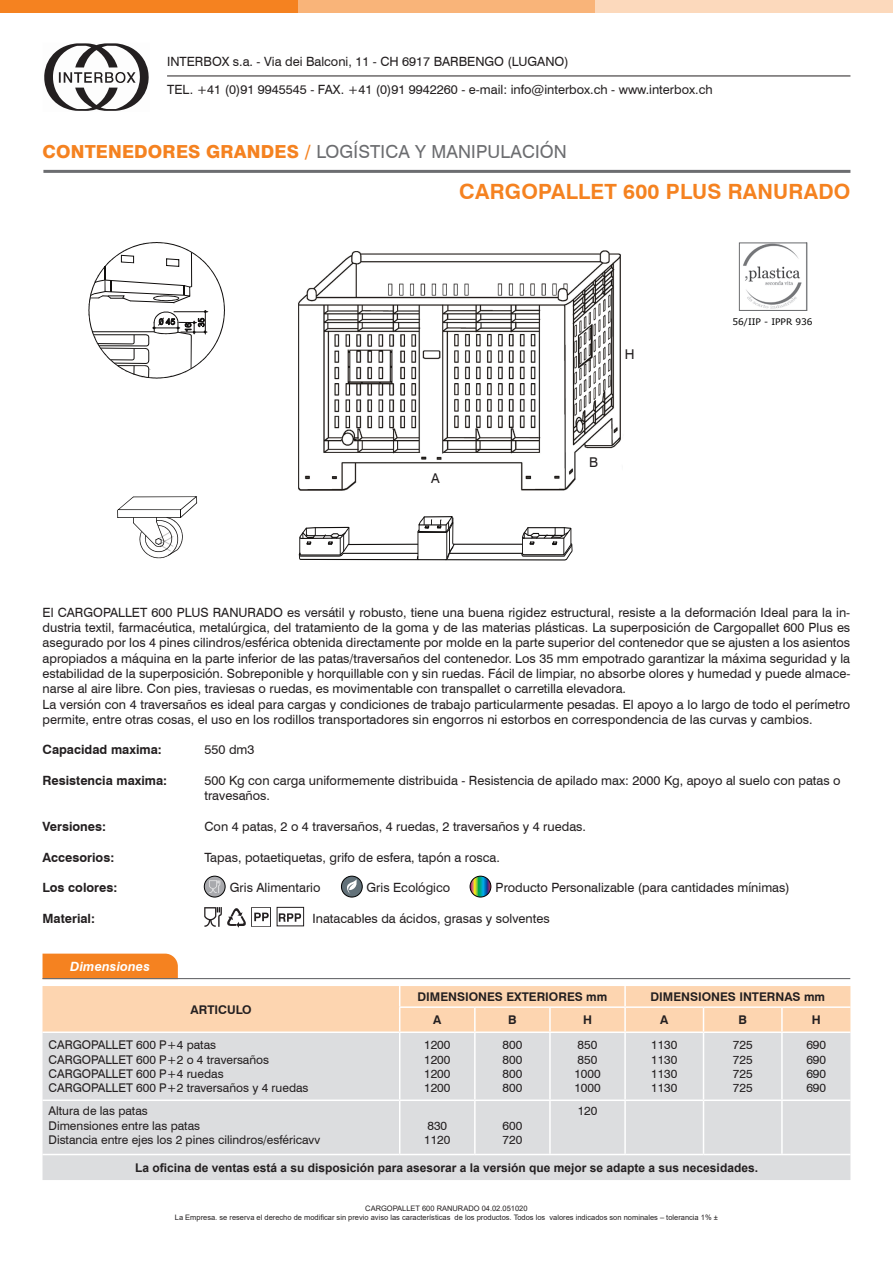
<style>
.page{position:relative;width:893px;height:1263px;background:#fff}
.page>*{position:absolute;margin:0;border:0;box-sizing:border-box;transform-origin:0 0}
.t1{font:700 21px "Swiss 721 BT";letter-spacing:.01em;color:#f58220}
.t2{font:18px "Swiss 721 BT";letter-spacing:.01em;color:#6c6d70}
.t3{font:13.5px "Swiss 721 BT";color:#231f20}
.t4{font:12.75px/15.3px "Swiss 721 BT";color:#231f20}
.t5{font:700 12.75px "Swiss 721 BT";color:#231f20}
.t6{font:italic 700 12.75px "Swiss 721 BT";letter-spacing:.01em;color:#fff}
.t7{font:12px/14.4px "Swiss 721 BT";color:#231f20}
.t8{font:700 12px "Arial";color:#231f20}
.t9{font:700 12px "Swiss 721 BT";color:#231f20}
.t10{font:9px "Verdana";color:#000001}
.t11{font:7.5px/9px "Arial";color:#231f20;text-align:center}
.s1{font-weight:800;color:#f58220}
</style>
<div class="page">
<div style="left:0;top:0;width:298px;height:13px;background:#f58220"></div>
<div style="left:298px;top:0;width:297px;height:13px;background:#f9b479"></div>
<div style="left:595px;top:0;width:298px;height:13px;background:#fcd9bc"></div>
<div style="left:43px;top:1033px;width:807px;height:147px;background:#dcdddf"></div>
<hr style="left:43px;top:1154px;width:357px;height:1px;background:#fff">
<hr style="left:43px;top:1099px;width:357px;height:2px;background:#fff">
<hr style="left:400px;top:1099px;width:75px;height:2px;background:#fff">
<hr style="left:475px;top:1099px;width:75px;height:2px;background:#fff">
<hr style="left:550px;top:1099px;width:75px;height:2px;background:#fff">
<hr style="left:625px;top:1099px;width:78px;height:2px;background:#fff">
<hr style="left:703px;top:1099px;width:79px;height:2px;background:#fff">
<hr style="left:782px;top:1099px;width:68px;height:2px;background:#fff">
<hr style="left:399px;top:1033px;width:1px;height:66px;background:#fff">
<hr style="left:399px;top:1101px;width:1px;height:53px;background:#fff">
<hr style="left:400px;top:1154px;width:75px;height:1px;background:#fff">
<hr style="left:474px;top:1033px;width:2px;height:66px;background:#fff">
<hr style="left:474px;top:1101px;width:2px;height:53px;background:#fff">
<hr style="left:475px;top:1154px;width:75px;height:1px;background:#fff">
<hr style="left:549px;top:1033px;width:2px;height:66px;background:#fff">
<hr style="left:549px;top:1101px;width:2px;height:53px;background:#fff">
<hr style="left:550px;top:1154px;width:75px;height:1px;background:#fff">
<hr style="left:624px;top:1033px;width:2px;height:66px;background:#fff">
<hr style="left:624px;top:1101px;width:2px;height:53px;background:#fff">
<hr style="left:625px;top:1154px;width:78px;height:1px;background:#fff">
<hr style="left:703px;top:1033px;width:1px;height:66px;background:#fff">
<hr style="left:703px;top:1101px;width:1px;height:53px;background:#fff">
<hr style="left:703px;top:1154px;width:79px;height:1px;background:#fff">
<hr style="left:781px;top:1033px;width:2px;height:66px;background:#fff">
<hr style="left:781px;top:1101px;width:2px;height:53px;background:#fff">
<hr style="left:782px;top:1154px;width:68px;height:1px;background:#fff">
<div style="left:43px;top:986px;width:807px;height:46px;background:#fdd5b0"></div>
<hr style="left:625px;top:1031px;width:78px;height:2px;background:#fff">
<svg style="left:117px;top:496px;width:80px;height:62px"></svg>
<svg style="left:89px;top:243px;width:136px;height:136px"></svg>
<img style="left:743px;top:245px;width:59px;height:64px">
<div style="left:739px;top:243px;width:68px;height:68px;border:1px solid #6c6d70"></div>
<svg style="left:298px;top:516px;width:275px;height:45px"></svg>
<img style="left:298px;top:250px;width:323px;height:241px">
<hr style="left:43px;top:170px;width:807px;height:3px;background:#6c6d70">
<img style="left:251px;top:907px;width:19px;height:19px">
<img style="left:279px;top:913px;width:23px;height:9px">
<div style="left:277px;top:907px;width:27px;height:19px;border:1px solid #231f20"></div>
<img style="left:204px;top:907px;width:18px;height:19px">
<img style="left:227px;top:908px;width:19px;height:19px">
<svg style="left:204px;top:876px;width:21px;height:21px"></svg>
<div style="left:204px;top:876px;width:21px;height:21px;border:1px solid #000;border-radius:50%"></div>
<svg style="left:209px;top:881px;width:11px;height:12px"></svg>
<div style="left:43px;top:954px;width:135px;height:24px;background:#f58220"></div>
<hr style="left:43px;top:978px;width:807px;height:1px;background:#6c6d70">
<svg style="left:44px;top:43px;width:105px;height:68px"></svg>
<hr style="left:167px;top:76px;width:683px;height:1px;background:#231f20">
<svg style="left:341px;top:876px;width:21px;height:21px"></svg>
<div style="left:341px;top:876px;width:21px;height:21px;border:1px solid #000;border-radius:50%"></div>
<svg style="left:346px;top:879px;width:12px;height:15px"></svg>
<svg style="left:470px;top:876px;width:21px;height:21px"></svg>
<div style="left:470px;top:876px;width:21px;height:21px;border:1px solid #000;border-radius:50%"></div>
<p class="t4" style="left:167px;top:54px;width:403px">INTERBOX s.a. - Via dei Balconi, 11 - CH 6917 BARBENGO (LUGANO)</p>
<p class="t4" style="left:167px;top:82px;width:547px">TEL. +41 (0)91 9945545 - FAX. +41 (0)91 9942260 - e-mail: info@interbox.ch - www.interbox.ch</p>
<h2 class="t2" style="left:43px;top:141px;width:526px"><span class="s1">CONTENEDORES GRANDES /</span> LOGÍSTICA Y MANIPULACIÓN</h2>
<h1 class="t1" style="left:459px;top:179px;width:393px">CARGOPALLET 600 PLUS RANURADO</h1>
<p class="t3" style="left:431px;top:470px;width:10px">A</p>
<p class="t3" style="left:625px;top:345px;width:11px">H</p>
<p class="t3" style="left:589px;top:454px;width:10px">B</p>
<p class="t10" style="left:732px;top:316px;width:82px">56/IIP - IPPR 936</p>
<p class="t4" style="left:43px;top:604px;width:809px">El CARGOPALLET 600 PLUS RANURADO es versátil y robusto, tiene una buena rigidez estructural, resiste a la deformación Ideal para la in&shy;dustria textil, farmacéutica, metalúrgica, del tratamiento de la goma y de las materias plásticas. La superposición de Cargopallet 600 Plus es asegurado por los 4 pines cilindros/esférica obtenida directamente por molde en la parte superior del contenedor que se ajusten a los asientos apropiados a máquina en la parte inferior de las patas/traversaños del contenedor. Los 35 mm empotrado garantizar la máxima seguridad y la estabilidad de la superposición. Sobreponible y horquillable con y sin ruedas. Fácil de limpiar, no absorbe olores y humedad y puede almace&shy;narse al aire libre. Con pies, traviesas o ruedas, es movimentable con transpallet o carretilla elevadora.<br>La versión con 4 traversaños es ideal para cargas y condiciones de trabajo particularmente pesadas. El apoyo a lo largo de todo el perímetro permite, entre otras cosas, el uso en los rodillos transportadores sin engorros ni estorbos en correspondencia de las curvas y cambios.</p>
<p class="t5" style="left:43px;top:742px;width:121px">Capacidad maxima:</p>
<p class="t4" style="left:205px;top:742px;width:52px">550 dm3</p>
<p class="t5" style="left:43px;top:773px;width:126px">Resistencia maxima:</p>
<p class="t4" style="left:204px;top:773px;width:638px">500 Kg con carga uniformemente distribuida - Resistencia de apilado max: 2000 Kg, apoyo al suelo con patas o travesaños.</p>
<p class="t5" style="left:43px;top:819px;width:65px">Versiones:</p>
<p class="t4" style="left:205px;top:819px;width:383px">Con 4 patas, 2 o 4 traversaños, 4 ruedas, 2 traversaños y 4 ruedas.</p>
<p class="t5" style="left:43px;top:849px;width:73px">Accesorios:</p>
<p class="t4" style="left:205px;top:849px;width:297px">Tapas, potaetiquetas, grifo de esfera, tapón a rosca.</p>
<p class="t5" style="left:43px;top:880px;width:76px">Los colores:</p>
<p class="t4" style="left:230px;top:880px;width:92px">Gris Alimentario</p>
<p class="t4" style="left:367px;top:880px;width:85px">Gris Ecológico</p>
<p class="t4" style="left:496px;top:880px;width:296px">Producto Personalizable (para cantidades mínimas)</p>
<p class="t5" style="left:43px;top:910px;width:54px">Material:</p>
<p class="t4" style="left:313px;top:910px;width:239px">Inatacables da ácidos, grasas y solventes</p>
<p class="t6" style="left:70px;top:959px;width:81px">Dimensiones</p>
<p class="t9" style="left:191px;top:1002px;width:63px">ARTICULO</p>
<p class="t9" style="left:417px;top:989px;width:191px">DIMENSIONES EXTERIORES mm</p>
<p class="t9" style="left:650px;top:989px;width:176px">DIMENSIONES INTERNAS mm</p>
<p class="t9" style="left:433px;top:1013px;width:10px">A</p>
<p class="t9" style="left:508px;top:1013px;width:10px">B</p>
<p class="t9" style="left:583px;top:1013px;width:10px">H</p>
<p class="t9" style="left:660px;top:1013px;width:10px">A</p>
<p class="t9" style="left:738px;top:1013px;width:10px">B</p>
<p class="t9" style="left:812px;top:1013px;width:10px">H</p>
<p class="t7" style="left:49px;top:1038px;width:262px">CARGOPALLET 600 P+4 patas<br>CARGOPALLET 600 P+2 o 4 traversaños<br>CARGOPALLET 600 P+4 ruedas<br>CARGOPALLET 600 P+2 traversaños y 4 ruedas</p>
<p class="t7" style="left:424px;top:1038px;width:28px;text-align:justify">1200<br>1200<br>1200<br>1200</p>
<p class="t7" style="left:502px;top:1038px;width:21px;text-align:justify">800<br>800<br>800<br>800</p>
<p class="t7" style="left:574px;top:1038px;width:28px">850<br>850<br>1000<br>1000</p>
<p class="t7" style="left:651px;top:1038px;width:28px;text-align:justify">1130<br>1130<br>1130<br>1130</p>
<p class="t7" style="left:733px;top:1038px;width:21px;text-align:justify">725<br>725<br>725<br>725</p>
<p class="t7" style="left:806px;top:1038px;width:21px;text-align:justify">690<br>690<br>690<br>690</p>
<p class="t7" style="left:49px;top:1104px;width:273px">Altura de las patas<br>Dimensiones entre las patas<br>Distancia entre ejes los 2 pines cilindros/esféricavv</p>
<p class="t7" style="left:578px;top:1104px;width:21px">120</p>
<p class="t7" style="left:424px;top:1118px;width:28px">830<br>1120</p>
<p class="t7" style="left:502px;top:1118px;width:21px">600<br>720</p>
<p class="t8" style="left:135px;top:1159px;width:624px">La oficina de ventas está a su disposición para asesorar a la versión que mejor se adapte a sus necesidades.</p>
<p class="t11" style="left:175px;top:1204px;width:544px">CARGOPALLET 600 RANURADO 04.02.051020<br>La Empresa. se reserva el derecho de modificar sin previo aviso las características de los productos. Todos los valores indicados son nominales – tolerancia 1% ±</p>
</div>
